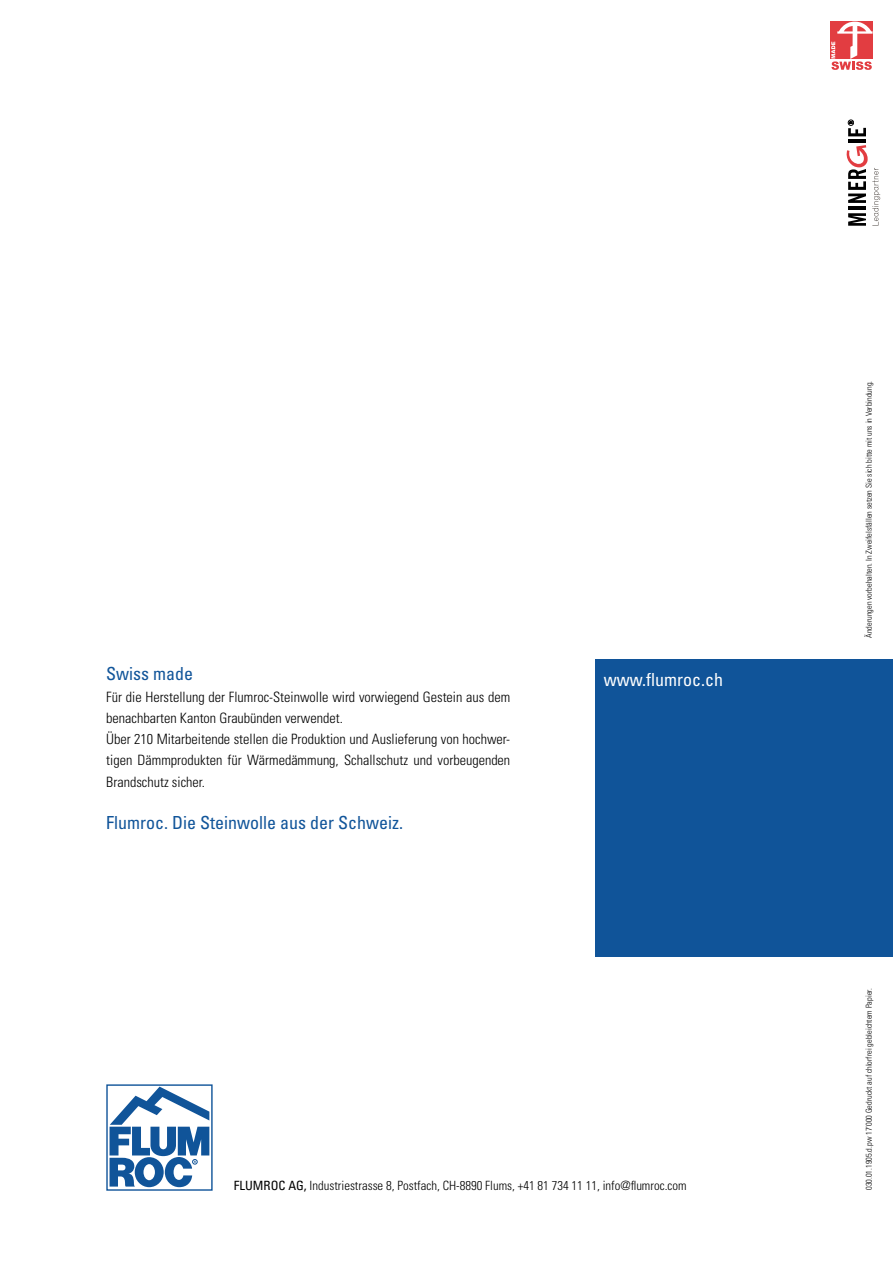
<style>
.page{position:relative;width:893px;height:1263px;background:#fff}
.page>*{position:absolute;margin:0;border:0;box-sizing:border-box;transform-origin:0 0}
.t1{font:condensed 18px "Univers";color:#105499}
.t2{font:condensed 18px "Univers";color:#fff}
.t3{font:300 condensed 14.25px/21.3px "Univers";color:#000}
.t4{font:300 condensed 12.75px "Univers";color:#000}
.t5{font:300 condensed 8.25px "Univers";color:#000}
.s1{font-weight:400}
</style>
<div class="page">
<div style="left:595px;top:659px;width:298px;height:298px;background:#105499"></div>
<div style="left:830px;top:21px;width:43px;height:38px;background:#e23d41"></div>
<svg style="left:831px;top:21px;width:42px;height:49px"></svg>
<hr style="left:848px;top:140px;width:18px;height:3px;background:#000">
<svg style="left:847px;top:145px;width:33px;height:81px"></svg>
<svg style="left:848px;top:120px;width:18px;height:16px"></svg>
<svg style="left:109px;top:1111px;width:101px;height:77px"></svg>
<div style="left:106px;top:1084px;width:107px;height:107px;border:1px solid #105499"></div>
<svg style="left:110px;top:1086px;width:99px;height:101px"></svg>
<p class="t1" style="left:106px;top:663px;width:88px">Swiss made</p>
<p class="t3" style="left:106px;top:686px;width:405px">Für die Herstellung der Flumroc-Steinwolle wird vorwiegend Gestein aus dem benachbarten Kanton Graubünden verwendet.<br>Über 210 Mitarbeitende stellen die Produktion und Auslieferung von hochwer&shy;tigen Dämmprodukten für Wärmedämmung, Schallschutz und vorbeugenden Brandschutz sicher.</p>
<p class="t1" style="left:106px;top:811px;width:298px">Flumroc. Die Steinwolle aus der Schweiz.</p>
<p class="t2" style="left:604px;top:668px;width:121px">www.flumroc.ch</p>
<p class="t4" style="left:234px;top:1178px;width:454px"><span class="s1">FLUMROC AG,</span> Industriestrasse 8, Postfach, CH-8890 Flums, +41 81 734 11 11, info@flumroc.com</p>
<p class="t5" style="left:864px;top:638px;width:259px;rotate:-90deg">Änderungen vorbehalten. In Zweifelsfällen setzen Sie sich bitte mit uns in Verbindung.</p>
<p class="t5" style="left:864px;top:1190px;width:203px;rotate:-90deg">030.01.1905.d.pw 17‘000 Gedruckt auf chlorfrei gebleichtem Papier.</p>
</div>
